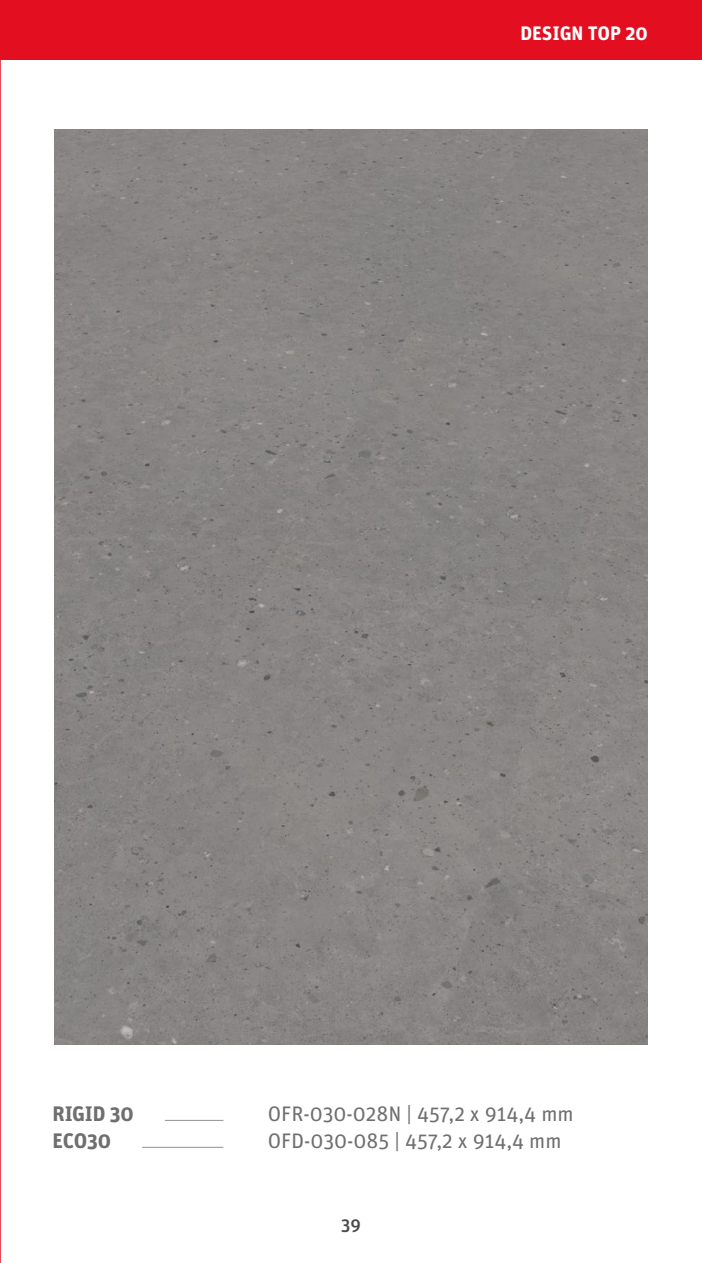
<style>
.page{position:relative;width:702px;height:1263px;background:#fff}
.page>*{position:absolute;margin:0;border:0;box-sizing:border-box;transform-origin:0 0}
.t1{font:21px/27px "Unit Pro";color:#706f6f}
.t2{font:700 21px/27px "Unit Pro";letter-spacing:-.01em;color:#706f6f}
.t3{font:700 19.5px "Unit Pro";color:#fff}
.t4{font:500 18px "Unit Pro";color:#4a4a49}
</style>
<div class="page">
<hr style="left:165px;top:1120px;width:58px;height:1px;background:#9d9d9c">
<hr style="left:142px;top:1147px;width:81px;height:1px;background:#9d9d9c">
<div style="left:0;top:0;width:702px;height:60px;background:#e40e21"></div>
<hr style="left:0;top:58px;width:1px;height:1205px;background:#e40e21">
<img style="left:54px;top:130px;width:594px;height:914px">
<p class="t3" style="left:520px;top:19px;width:129px">DESIGN TOP 20</p>
<p class="t2" style="left:53px;top:1099px;width:83px">RIGID 30<br>ECO30</p>
<p class="t1" style="left:268px;top:1099px;width:307px">OFR-030-028N | 457,2 x 914,4 mm<br>OFD-030-085 | 457,2 x 914,4 mm</p>
<p class="t4" style="left:341px;top:1212px;width:21px">39</p>
</div>
